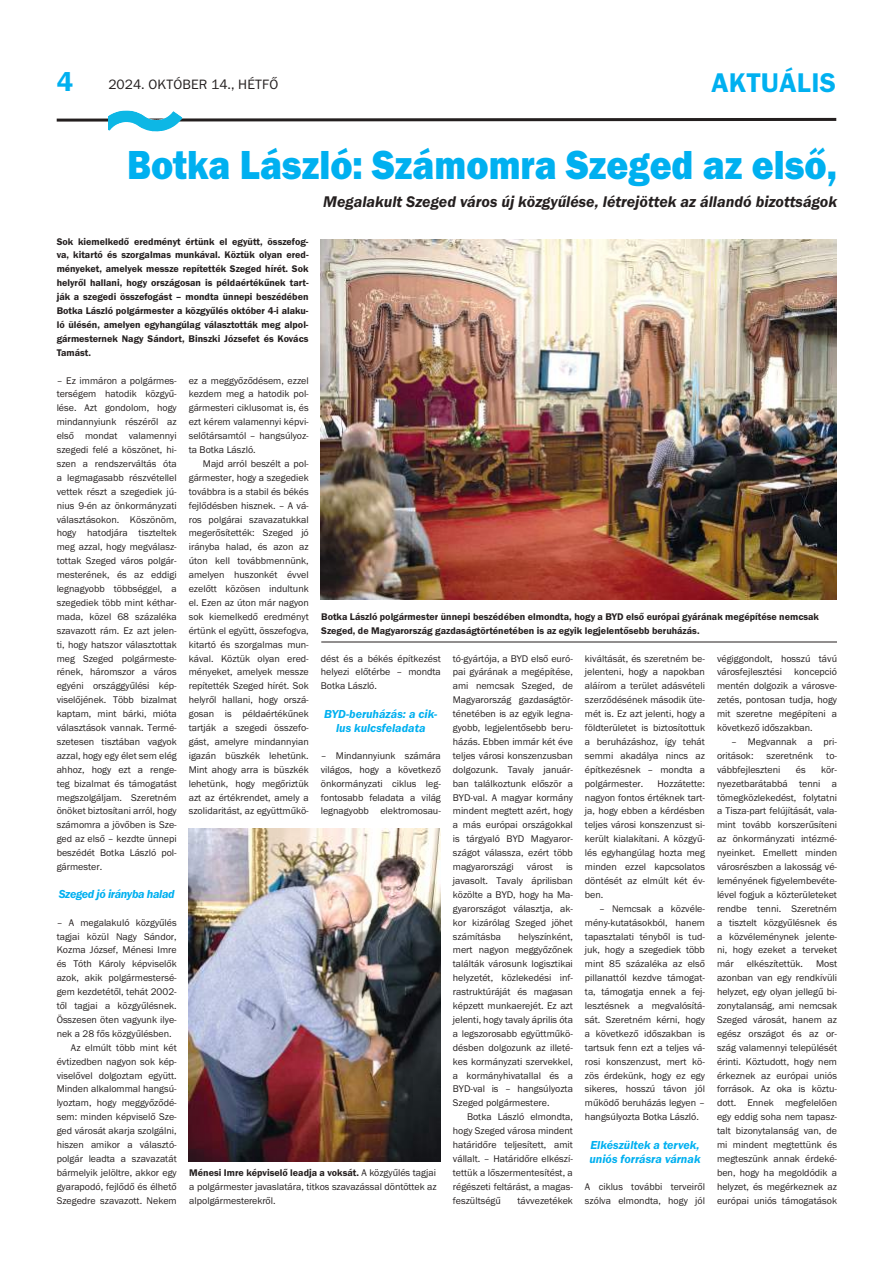
<style>
.page{position:relative;width:893px;height:1276px;background:#fff}
.page>*{position:absolute;margin:0;border:0;box-sizing:border-box;transform-origin:0 0}
.t1{font:42px "Franklin Gothic Hea OT";color:#00b0f0;scale:.89 1}
.t2{font:28px "Franklin Gothic Dem OT";letter-spacing:.015em;color:#00b0f0}
.t3{font:italic 16px "Franklin Gothic Dem OT";color:#241f1f}
.t4{font:14px "Franklin Gothic Reg OT";letter-spacing:.015em;color:#241f1f}
.t5{font:italic 12px/14.4px "Franklin Gothic Dem OT";color:#00b0f0;text-align:center}
.t6{font:italic 12px "Franklin Gothic Dem OT";letter-spacing:-.03em;color:#00b0f0}
.t7{font:10px/13.9px "Franklin Gothic Reg OT";color:#241f1f;text-align:justify}
.t8{font:10px/13.9px "Franklin Gothic Dem OT";color:#241f1f;text-align:justify}
.s1{font-family:"Franklin Gothic Reg OT"}
</style>
<div class="page">
<svg style="left:56px;top:117px;width:781px;height:5px"></svg>
<img style="left:108px;top:111px;width:74px;height:20px">
<img style="left:321px;top:239px;width:515px;height:360px">
<img style="left:189px;top:828px;width:251px;height:333px">
<hr style="left:321px;top:641px;width:516px;height:1px;background:#241f1f">
<h2 class="t2" style="left:57px;top:66px;width:18px">4</h2>
<h3 class="t4" style="left:108px;top:77px;width:171px">2024. OKTÓBER 14., HÉTFŐ</h3>
<h2 class="t2" style="left:711px;top:67px;width:126px">AKTUÁLIS</h2>
<h1 class="t1" style="left:127px;top:140px;width:799px">Botka László: Számomra Szeged az első,</h1>
<h3 class="t3" style="left:323px;top:192px;width:515px">Megalakult Szeged város új közgyűlése, létrejöttek az állandó bizottságok</h3>
<p class="t8" style="left:57px;top:234px;width:253px">Sok kiemelkedő eredményt értünk el együtt, összefog&shy;va, kitartó és szorgalmas munkával. Köztük olyan ered&shy;ményeket, amelyek messze repítették Szeged hírét. Sok helyről hallani, hogy országosan is példaértékűnek tart&shy;ják a szegedi összefogást – mondta ünnepi beszédében Botka László polgármester a közgyűlés október 4-i alaku&shy;ló ülésén, amelyen egyhangúlag választották meg alpol&shy;gármesternek Nagy Sándort, Binszki Józsefet és Kovács Tamást.</p>
<p class="t7" style="left:57px;top:373px;width:122px">– Ez immáron a polgármes&shy;terségem hatodik közgyű&shy;lése. Azt gondolom, hogy mindannyiunk részéről az első mondat valamennyi szegedi felé a köszönet, hi&shy;szen a rendszerváltás óta a legmagasabb részvétellel vettek részt a szegediek jú&shy;nius 9-én az önkormányzati választásokon. Köszönöm, hogy hatodjára tiszteltek meg azzal, hogy megválasz&shy;tottak Szeged város polgár&shy;mesterének, és az eddigi legnagyobb többséggel, a szegediek több mint kéthar&shy;mada, közel 68 százaléka szavazott rám. Ez azt jelen&shy;ti, hogy hatszor választottak meg Szeged polgármeste&shy;rének, háromszor a város egyéni országgyűlési kép&shy;viselőjének. Több bizalmat kaptam, mint bárki, mióta választások vannak. Termé&shy;szetesen tisztában vagyok azzal, hogy egy élet sem elég ahhoz, hogy ezt a renge&shy;teg bizalmat és támogatást megszolgáljam. Szeretném önöket biztosítani arról, hogy számomra a jövőben is Sze&shy;ged az első – kezdte ünnepi beszédét Botka László pol&shy;gármester.</p>
<p class="t6" style="left:59px;top:887px;width:117px">Szeged jó irányba halad</p>
<p class="t7" style="left:57px;top:915px;width:122px">– A megalakuló közgyűlés</p>
<p class="t7" style="left:57px;top:929px;width:122px">tagjai közül Nagy Sándor,</p>
<p class="t7" style="left:57px;top:943px;width:122px">Kozma József, Ménesi Imre</p>
<p class="t7" style="left:57px;top:956px;width:122px">és Tóth Károly képviselők</p>
<p class="t7" style="left:57px;top:970px;width:122px">azok, akik polgármestersé-</p>
<p class="t7" style="left:57px;top:984px;width:122px">gem kezdetétől, tehát 2002-</p>
<p class="t7" style="left:57px;top:998px;width:122px">től tagjai a közgyűlésnek.</p>
<p class="t7" style="left:57px;top:1012px;width:122px">Összesen öten vagyunk ilye-</p>
<p class="t7" style="left:57px;top:1026px;width:117px">nek a 28 fős közgyűlésben.</p>
<p class="t7" style="left:71px;top:1040px;width:107px">Az elmúlt több mint két</p>
<p class="t7" style="left:57px;top:1054px;width:122px">évtizedben nagyon sok kép-</p>
<p class="t7" style="left:57px;top:1068px;width:122px">viselővel dolgoztam együtt.</p>
<p class="t7" style="left:57px;top:1081px;width:122px">Minden alkalommal hangsú-</p>
<p class="t7" style="left:57px;top:1095px;width:122px">lyoztam, hogy meggyőződé-</p>
<p class="t7" style="left:57px;top:1109px;width:122px">sem: minden képviselő Sze-</p>
<p class="t7" style="left:57px;top:1123px;width:122px">ged városát akarja szolgálni,</p>
<p class="t7" style="left:57px;top:1137px;width:122px">hiszen amikor a választó-</p>
<p class="t7" style="left:57px;top:1151px;width:122px">polgár leadta a szavazatát</p>
<p class="t7" style="left:57px;top:1165px;width:122px">bármelyik jelöltre, akkor egy</p>
<p class="t7" style="left:57px;top:1179px;width:122px">gyarapodó, fejlődő és élhető</p>
<p class="t7" style="left:57px;top:1193px;width:122px">Szegedre szavazott. Nekem</p>
<p class="t7" style="left:189px;top:373px;width:122px">ez a meggyőződésem, ezzel kezdem meg a hatodik pol&shy;gármesteri ciklusomat is, és ezt kérem valamennyi képvi&shy;selőtársamtól – hangsúlyoz&shy;ta Botka László.</p>
<p class="t7" style="left:189px;top:456px;width:122px;text-indent:14px">Majd arról beszélt a pol&shy;gármester, hogy a szegediek továbbra is a stabil és békés fejlődésben hisznek. – A vá&shy;ros polgárai szavazatukkal megerősítették: Szeged jó irányba halad, és azon az úton kell továbbmennünk, amelyen huszonkét évvel ezelőtt közösen indultunk el. Ezen az úton már nagyon sok kiemelkedő eredményt értünk el együtt, összefogva, kitartó és szorgalmas mun&shy;kával. Köztük olyan ered&shy;ményeket, amelyek messze repítették Szeged hírét. Sok helyről hallani, hogy orszá&shy;gosan is példaértékűnek tartják a szegedi összefo&shy;gást, amelyre mindannyian igazán büszkék lehetünk.<br>Mint ahogy arra is büszkék lehetünk, hogy megőriztük azt az értékrendet, amely a szolidaritást, az együttműkö-</p>
<p class="t8" style="left:321px;top:609px;width:499px">Botka László polgármester ünnepi beszédében elmondta, hogy a BYD első európai gyárának megépítése nemcsak<br>Szeged, de Magyarország gazdaságtörténetében is az egyik legjelentősebb beruházás.</p>
<p class="t7" style="left:453px;top:651px;width:122px">tó-gyártója, a BYD első euró&shy;pai gyárának a megépítése, ami nemcsak Szeged, de Magyarország gazdaságtör&shy;ténetében is az egyik legna&shy;gyobb, legjelentősebb beru&shy;házás. Ebben immár két éve teljes városi konszenzusban dolgozunk. Tavaly január&shy;ban találkoztunk először a BYD-val. A magyar kormány mindent megtett azért, hogy a más európai országokkal is tárgyaló BYD Magyaror&shy;szágot válassza, ezért több magyarországi</p>
<p class="t7" style="left:717px;top:651px;width:122px">végiggondolt, hosszú távú városfejlesztési koncepció mentén dolgozik a városve&shy;zetés, pontosan tudja, hogy mit szeretne megépíteni a következő időszakban.</p>
<p class="t7" style="left:717px;top:734px;width:122px;text-indent:14px">– Megvannak a pri&shy;oritások:</p>
<p class="t7" style="left:321px;top:651px;width:122px">dést és a békés építkezést helyezi előtérbe – mondta Botka László.</p>
<p class="t5" style="left:324px;top:706px;width:115px">BYD-beruházás: a cik&shy;lus kulcsfeladata</p>
<p class="t7" style="left:321px;top:748px;width:122px">– Mindannyiunk számára világos, hogy a következő önkormányzati ciklus leg&shy;fontosabb feladata a világ legnagyobb elektromosau-</p>
<p class="t7" style="left:585px;top:651px;width:122px">kiváltását, és szeretném be&shy;jelenteni, hogy a napokban aláírom a terület adásvételi szerződésének második üte&shy;mét is. Ez azt jelenti, hogy a földterületet is biztosítottuk a beruházáshoz, így tehát semmi akadálya nincs az építkezésnek – mondta a polgármester.</p>
<p class="t7" style="left:766px;top:748px;width:48px">szeretnénk</p>
<p class="t7" style="left:826px;top:748px;width:12px">to-</p>
<p class="t7" style="left:717px;top:762px;width:65px">vábbfejleszteni</p>
<p class="t7" style="left:796px;top:762px;width:11px">és</p>
<p class="t7" style="left:717px;top:762px;width:122px;text-indent:104px">kör&shy;nyezetbarátabbá tenni a tömegközlekedést, folytatni a Tisza-part felújítását, vala&shy;mint tovább korszerűsíteni az önkormányzati intézmé&shy;nyeinket. Emellett minden városrészben a lakosság vé&shy;leményének figyelembevéte&shy;lével fogjuk a közterületeket rendbe tenni. Szeretném a tisztelt közgyűlésnek és a közvéleménynek jelente&shy;ni, hogy ezeket a terveket már</p>
<p class="t7" style="left:585px;top:776px;width:122px;text-indent:73px">Hozzátette: nagyon fontos értéknek tart&shy;ja, hogy ebben a kérdésben teljes városi konszenzust si&shy;került kialakítani. A közgyű&shy;lés egyhangúlag hozta meg minden ezzel kapcsolatos döntését az elmúlt két év&shy;ben.</p>
<p class="t7" style="left:585px;top:901px;width:122px;text-indent:14px">– Nemcsak a közvéle&shy;mény-kutatásokból, hanem tapasztalati tényből is tud&shy;juk, hogy a szegediek több mint 85 százaléka az első pillanattól kezdve támogat&shy;ta, támogatja ennek a fej&shy;lesztésnek a megvalósítá&shy;sát. Szeretném kérni, hogy a következő időszakban is tartsuk fenn ezt a teljes vá&shy;rosi konszenzust, mert kö&shy;zös érdekünk, hogy ez egy sikeres, hosszú távon jól működő beruházás legyen – hangsúlyozta Botka László.</p>
<p class="t5" style="left:589px;top:1137px;width:113px;text-align:left">Elkészültek a tervek, uniós forrásra várnak</p>
<p class="t7" style="left:585px;top:1179px;width:122px">A ciklus további terveiről szólva elmondta, hogy jól</p>
<p class="t7" style="left:527px;top:859px;width:27px">várost</p>
<p class="t7" style="left:453px;top:859px;width:122px;text-indent:113px">is javasolt. Tavaly áprilisban közölte a BYD, hogy ha Ma&shy;gyarországot választja, ak&shy;kor kizárólag Szeged jöhet számításba</p>
<p class="t7" style="left:453px;top:929px;width:122px;text-indent:65px">helyszínként, mert nagyon meggyőzőnek találták városunk logisztikai helyzetét, közlekedési inf&shy;rastruktúráját és magasan képzett munkaerejét. Ez azt jelenti, hogy tavaly április óta a legszorosabb együttműkö&shy;désben dolgozunk az illeté&shy;kes kormányzati szervekkel, a kormányhivatallal és a BYD-val is – hangsúlyozta Szeged polgármestere.</p>
<p class="t7" style="left:453px;top:1109px;width:122px;text-indent:14px">Botka László elmondta, hogy Szeged városa mindent határidőre teljesített, amit vállalt. – Határidőre elkészí&shy;tettük a lőszermentesítést, a régészeti feltárást, a magas&shy;feszültségű</p>
<p class="t7" style="left:747px;top:956px;width:58px">elkészítettük.</p>
<p class="t7" style="left:717px;top:956px;width:122px;text-indent:99px">Most azonban van egy rendkívüli helyzet, egy olyan jellegű bi&shy;zonytalanság, ami nemcsak Szeged városát, hanem az egész országot és az or&shy;szág valamennyi települését érinti. Köztudott, hogy nem érkeznek az európai uniós források. Az oka is köztu&shy;dott. Ennek megfelelően egy eddig soha nem tapasz&shy;talt bizonytalanság van, de mi mindent megtettünk és megteszünk annak érdeké&shy;ben, hogy ha megoldódik a helyzet, és megérkeznek az európai uniós támogatások</p>
<p class="t8" style="left:189px;top:1165px;width:248px">Ménesi Imre képviselő leadja a voksát. <span class="s1">A közgyűlés tagjai</span></p>
<p class="t7" style="left:189px;top:1179px;width:249px">a polgármester javaslatára, titkos szavazással döntöttek az alpolgármesterekről.</p>
<p class="t7" style="left:517px;top:1193px;width:57px">távvezetékek</p>
</div>
